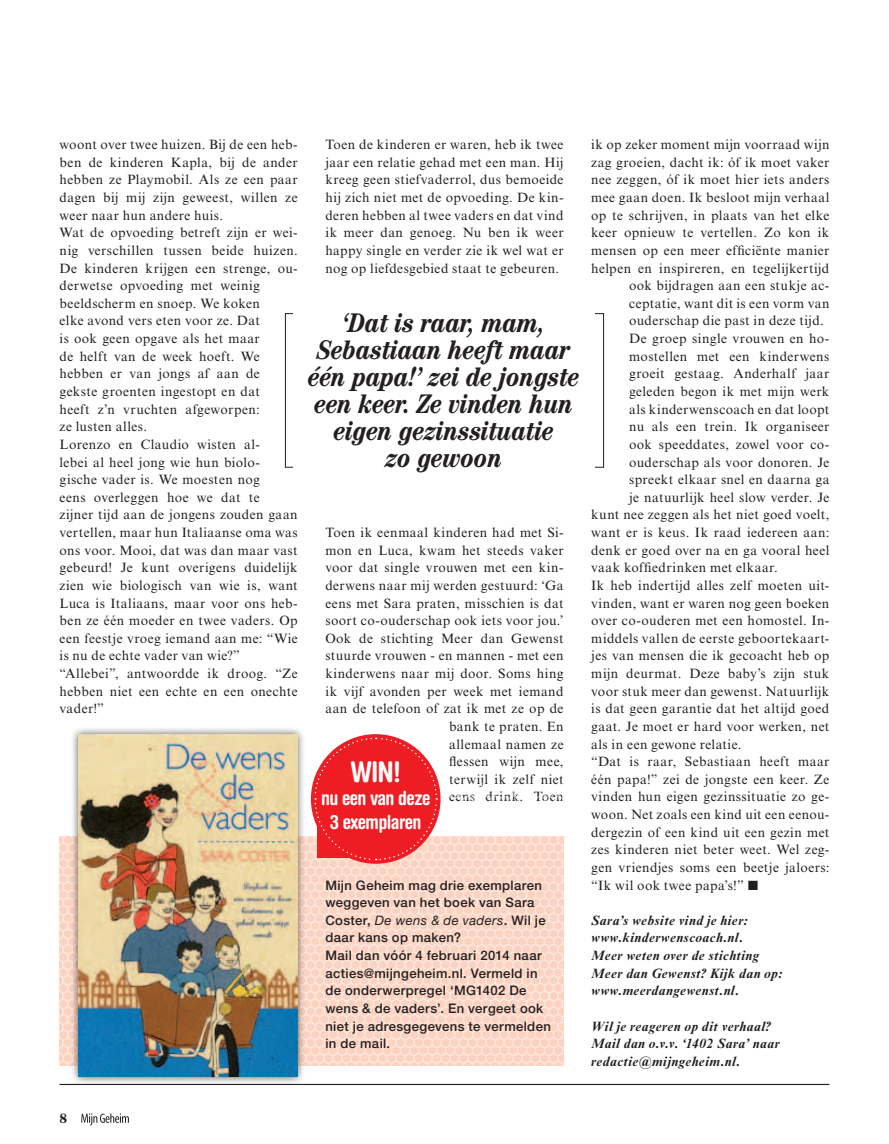
<style>
.page{position:relative;width:889px;height:1144px;background:#fff}
.page>*{position:absolute;margin:0;border:0;box-sizing:border-box;transform-origin:0 0}
.t1{font:700 condensed 28.5px "Helvetica Rounded LT Std";color:#fff}
.Streamer_Center{font:italic 700 condensed 27px/27px "Century Std";color:#231f20;text-align:center}
.t2{font:700 condensed 19.5px "Helvetica Rounded LT Std";letter-spacing:-.03em;color:#fff}
.Bodytext{font:13.5px/17.7px "Times New Roman MT Std";letter-spacing:.03em;color:#231f20;text-align:justify}
.Responce_Call{font:italic 700 13.5px "Times New Roman MT Std";letter-spacing:.03em;color:#231f20}
.t3{font:700 13.5px "Century Std";color:#231f20}
.Horoscope__Bodytext{font:500 13.2px/17.5px "Helvetica Neue LT Std";letter-spacing:.03em;color:#231f20}
.s1{font-weight:400;font-style:italic}
.s2{font-family:"European Pi Three"}
</style>
<div class="page">
<div style="left:70px;top:726px;width:236px;height:359px;background:#231f20;opacity:.75"></div>
<img style="left:60px;top:737px;width:503px;height:389px">
<hr style="left:60px;top:1084px;width:769px;height:1px;background:#231f20">
<p class="Bodytext" style="left:60px;top:136px;width:240px">woont over twee huizen. Bij de een heb&shy;ben de kinderen Kapla, bij de ander hebben ze Playmobil. Als ze een paar dagen bij mij zijn geweest, willen ze weer naar hun andere huis.</p>
<p class="Bodytext" style="left:60px;top:224px;width:240px;text-align:left">Wat de opvoeding betreft zijn er wei&shy;nig verschillen tussen beide huizen.<br>De kinderen krijgen een strenge, ou&shy;derwetse opvoeding met weinig beeldscherm en snoep. We koken<br>elke avond vers eten voor ze. Dat<br>is ook geen opgave als het maar<br>de helft van de week hoeft. We hebben er van jongs af aan de gekste groenten ingestopt en dat<br>heeft z’n vruchten afgeworpen:<br>ze lusten alles.</p>
<p class="Bodytext" style="left:60px;top:435px;width:240px;text-align:left">Lorenzo en Claudio wisten al-<br>lebei al heel jong wie hun biolo&shy;gische vader is. We moesten nog<br>eens overleggen hoe we dat te<br>zijner tijd aan de jongens zouden gaan vertellen, maar hun Italiaanse oma was ons voor. Mooi, dat was dan maar vast gebeurd! Je kunt overigens duidelijk zien wie biologisch van wie is, want Luca is Italiaans, maar voor ons heb&shy;ben ze één moeder en twee vaders. Op een feestje vroeg iemand aan me: “Wie is nu de echte vader van wie?”</p>
<p class="Bodytext" style="left:60px;top:665px;width:240px">“Allebei”, antwoordde ik droog. “Ze hebben niet een echte en een onechte vader!”</p>
<p class="Bodytext" style="left:325px;top:136px;width:240px">Toen de kinderen er waren, heb ik twee jaar een relatie gehad met een man. Hij kreeg geen stiefvaderrol, dus bemoeide hij zich niet met de opvoeding. De kin&shy;deren hebben al twee vaders en dat vind ik meer dan genoeg. Nu ben ik weer happy single en verder zie ik wel wat er nog op liefdesgebied staat te gebeuren.</p>
<p class="Streamer_Center" style="left:309px;top:309px;width:273px">‘Dat is raar, mam,<br>Sebastiaan heeft maar één papa!’ zei de jongste een keer. Ze vinden hun eigen gezinssituatie</p>
<p class="Streamer_Center" style="left:386px;top:444px;width:118px">zo gewoon</p>
<p class="Bodytext" style="left:325px;top:524px;width:240px;text-align:right">Toen ik eenmaal kinderen had met Si&shy;mon en Luca, kwam het steeds vaker voor dat single vrouwen met een kin&shy;derwens naar mij werden gestuurd: ‘Ga eens met Sara praten, misschien is dat soort co-ouderschap ook iets voor jou.’<br>Ook de stichting Meer dan Gewenst stuurde vrouwen - en mannen - met een kinderwens naar mij door. Soms hing ik vijf avonden per week met iemand aan de telefoon of zat ik met ze op de bank te praten. En<br>allemaal namen ze<br>flessen wijn mee,<br>terwijl ik zelf niet<br>eens drink. Toen</p>
<p class="t1" style="left:350px;top:754px;width:52px">WIN!</p>
<p class="t2" style="left:321px;top:786px;width:111px">nu een van deze</p>
<p class="t2" style="left:330px;top:810px;width:93px">3 exemplaren</p>
<p class="Horoscope__Bodytext" style="left:325px;top:876px;width:222px">Mijn Geheim mag drie exemplaren weggeven van het boek van Sara<br>Coster, <span class="s1">De wens &amp; de vaders</span>. Wil je daar kans op maken?</p>
<p class="Horoscope__Bodytext" style="left:325px;top:946px;width:218px">Mail dan vóór 4 februari 2014 naar</p>
<p class="Horoscope__Bodytext" style="left:325px;top:964px;width:227px">acties@mijngeheim.nl. Vermeld in de onderwerpregel ‘MG1402 De wens &amp; de vaders’. En vergeet ook niet je adresgegevens te vermelden in de mail.</p>
<p class="Bodytext" style="left:591px;top:136px;width:240px">ik op zeker moment mijn voorraad wijn</p>
<p class="Bodytext" style="left:591px;top:153px;width:240px">zag groeien, dacht ik: óf ik moet vaker</p>
<p class="Bodytext" style="left:591px;top:171px;width:240px">nee zeggen, óf ik moet hier iets anders</p>
<p class="Bodytext" style="left:591px;top:189px;width:240px">mee gaan doen. Ik besloot mijn verhaal</p>
<p class="Bodytext" style="left:591px;top:206px;width:240px">op te schrijven, in plaats van het elke</p>
<p class="Bodytext" style="left:591px;top:224px;width:240px">keer opnieuw te vertellen. Zo kon ik</p>
<p class="Bodytext" style="left:591px;top:242px;width:240px">mensen op een meer efficiënte manier</p>
<p class="Bodytext" style="left:591px;top:259px;width:240px">helpen en inspireren, en tegelijkertijd</p>
<p class="Bodytext" style="left:629px;top:277px;width:202px">ook bijdragen aan een stukje ac-</p>
<p class="Bodytext" style="left:629px;top:294px;width:202px">ceptatie, want dit is een vorm van</p>
<p class="Bodytext" style="left:629px;top:312px;width:196px">ouderschap die past in deze tijd.</p>
<p class="Bodytext" style="left:629px;top:330px;width:202px">De groep single vrouwen en ho-</p>
<p class="Bodytext" style="left:629px;top:347px;width:202px">mostellen met een kinderwens</p>
<p class="Bodytext" style="left:629px;top:365px;width:202px">groeit gestaag. Anderhalf jaar</p>
<p class="Bodytext" style="left:629px;top:383px;width:202px">geleden begon ik met mijn werk</p>
<p class="Bodytext" style="left:629px;top:400px;width:202px">als kinderwenscoach en dat loopt</p>
<p class="Bodytext" style="left:629px;top:418px;width:202px">nu als een trein. Ik organiseer</p>
<p class="Bodytext" style="left:629px;top:435px;width:202px">ook speeddates, zowel voor co-</p>
<p class="Bodytext" style="left:629px;top:453px;width:202px">ouderschap als voor donoren. Je</p>
<p class="Bodytext" style="left:629px;top:471px;width:202px">spreekt elkaar snel en daarna ga</p>
<p class="Bodytext" style="left:629px;top:488px;width:202px">je natuurlijk heel slow verder. Je</p>
<p class="Bodytext" style="left:591px;top:506px;width:240px">kunt nee zeggen als het niet goed voelt,</p>
<p class="Bodytext" style="left:591px;top:524px;width:240px">want er is keus. Ik raad iedereen aan:</p>
<p class="Bodytext" style="left:591px;top:541px;width:240px">denk er goed over na en ga vooral heel</p>
<p class="Bodytext" style="left:591px;top:559px;width:188px">vaak koffiedrinken met elkaar.</p>
<p class="Bodytext" style="left:591px;top:576px;width:240px">Ik heb indertijd alles zelf moeten uit&shy;vinden, want er waren nog geen boeken over co-ouderen met een homostel. In&shy;middels vallen de eerste geboortekaart&shy;jes van mensen die ik gecoacht heb op mijn deurmat. Deze baby’s zijn stuk voor stuk meer dan gewenst. Natuurlijk is dat geen garantie dat het altijd goed gaat. Je moet er hard voor werken, net als in een gewone relatie.</p>
<p class="Bodytext" style="left:591px;top:753px;width:240px">“Dat is raar, Sebastiaan heeft maar één papa!” zei de jongste een keer. Ze vinden hun eigen gezinssituatie zo ge&shy;woon. Net zoals een kind uit een eenou&shy;dergezin of een kind uit een gezin met zes kinderen niet beter weet. Wel zeg&shy;gen vriendjes soms een beetje jaloers: “Ik wil ook twee papa’s!” <span class="s2">L</span></p>
<p class="Responce_Call" style="left:591px;top:912px;width:158px">Sara’s website vind je hier:</p>
<p class="Responce_Call" style="left:591px;top:930px;width:153px">www.kinderwenscoach.nl.</p>
<p class="Responce_Call" style="left:591px;top:947px;width:170px">Meer weten over de stichting</p>
<p class="Responce_Call" style="left:591px;top:965px;width:193px">Meer dan Gewenst? Kijk dan op:</p>
<p class="Responce_Call" style="left:591px;top:982px;width:149px">www.meerdangewenst.nl.</p>
<p class="Responce_Call" style="left:591px;top:1018px;width:181px">Wil je reageren op dit verhaal?</p>
<p class="Responce_Call" style="left:591px;top:1035px;width:190px">Mail dan o.v.v. ‘1402 Sara’ naar</p>
<p class="Responce_Call" style="left:591px;top:1053px;width:150px">redactie@mijngeheim.nl.</p>
<p class="t3" style="left:60px;top:1110px;width:9px">8</p>
</div>
